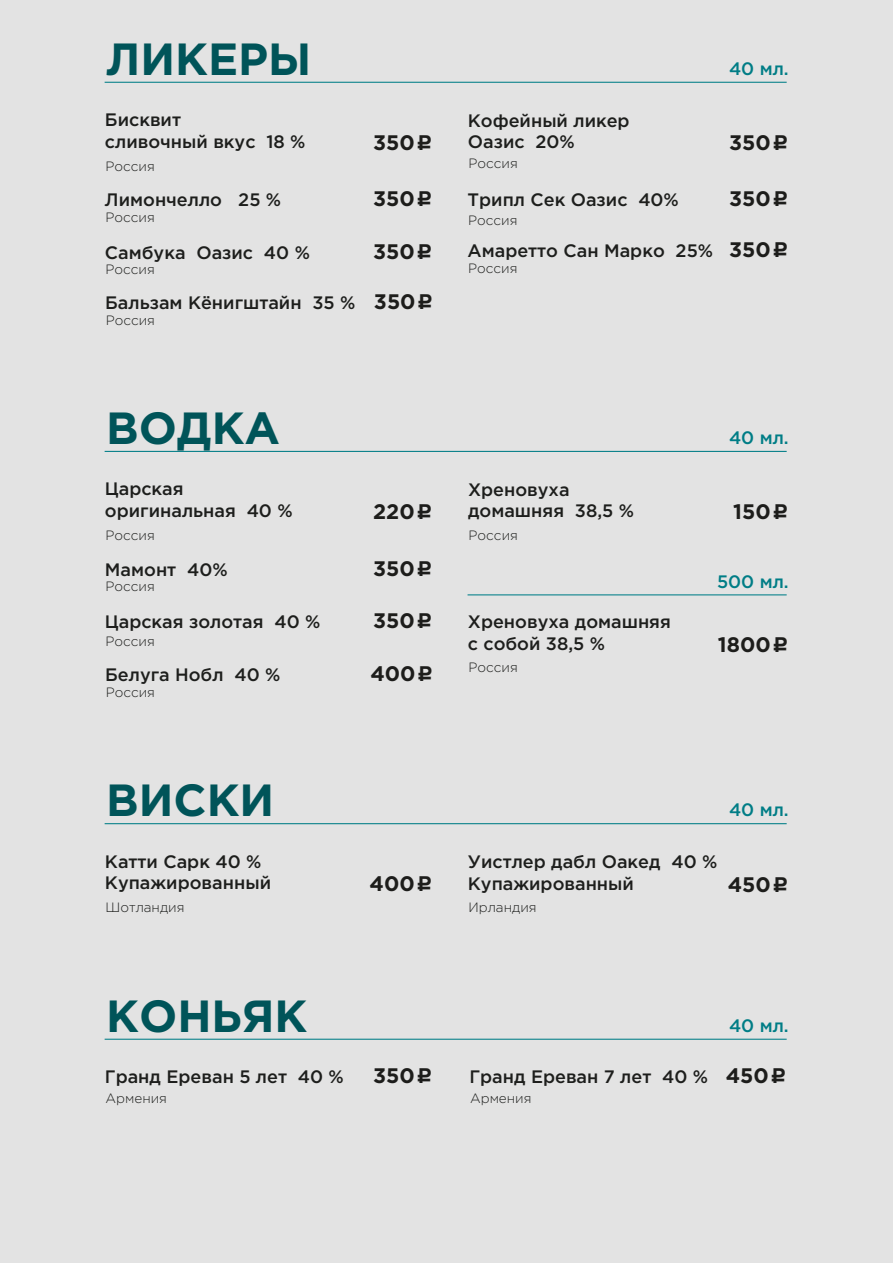
<style>
.page{position:relative;width:893px;height:1263px;background:#e3e3e3}
.page>*{position:absolute;margin:0;border:0;box-sizing:border-box;transform-origin:0 0}
.t1{font:700 45px "Gotham Pro";color:#005459}
.t2{font:700 21px "Gotham Pro";color:#1d1d1b}
.t3{font:500 18px/21.6px "Gotham Pro";color:#1d1e1c}
.t4{font:500 18px "Gotham Pro";color:#007d86}
.t5{font:300 13.5px "Gotham Pro";color:#1d1e1c}
.s1{font-family:"ALS Rubl";font-weight:400}
</style>
<div class="page">
<hr style="left:105px;top:82px;width:682px;height:1px;background:#007d86">
<hr style="left:105px;top:823px;width:682px;height:1px;background:#007d86">
<hr style="left:105px;top:1039px;width:682px;height:1px;background:#007d86">
<hr style="left:105px;top:451px;width:682px;height:1px;background:#007d86">
<hr style="left:467px;top:594px;width:320px;height:1px;background:#007d86">
<h1 class="t1" style="left:106px;top:33px;width:207px">ЛИКЕРЫ</h1>
<p class="t4" style="left:729px;top:58px;width:61px">40 мл.</p>
<p class="t3" style="left:105px;top:109px;width:202px">Бисквит<br>сливочный вкус 18 %</p>
<p class="t5" style="left:106px;top:159px;width:51px">Россия</p>
<p class="t2" style="left:373px;top:130px;width:61px">350<span class="s1">C</span></p>
<p class="t3" style="left:468px;top:109px;width:163px">Кофейный ликер<br>Оазис 20%</p>
<p class="t5" style="left:468px;top:156px;width:51px">Россия</p>
<p class="t2" style="left:729px;top:131px;width:61px">350<span class="s1">C</span></p>
<p class="t3" style="left:105px;top:189px;width:178px">Лимончелло 25 %</p>
<p class="t5" style="left:106px;top:210px;width:51px">Россия</p>
<p class="t2" style="left:373px;top:187px;width:61px">350<span class="s1">C</span></p>
<p class="t3" style="left:467px;top:188px;width:213px">Трипл Сек Оазис 40%</p>
<p class="t5" style="left:468px;top:212px;width:51px">Россия</p>
<p class="t2" style="left:729px;top:186px;width:61px">350<span class="s1">C</span></p>
<p class="t3" style="left:105px;top:241px;width:206px">Самбука Оазис 40 %</p>
<p class="t5" style="left:106px;top:262px;width:51px">Россия</p>
<p class="t2" style="left:373px;top:239px;width:61px">350<span class="s1">C</span></p>
<p class="t3" style="left:467px;top:240px;width:247px">Амаретто Сан Марко 25%</p>
<p class="t5" style="left:468px;top:261px;width:51px">Россия</p>
<p class="t2" style="left:729px;top:238px;width:61px">350<span class="s1">C</span></p>
<p class="t3" style="left:105px;top:291px;width:252px">Бальзам Кёнигштайн 35 %</p>
<p class="t5" style="left:106px;top:312px;width:51px">Россия</p>
<p class="t2" style="left:374px;top:289px;width:61px">350<span class="s1">C</span></p>
<h1 class="t1" style="left:106px;top:402px;width:175px">ВОДКА</h1>
<p class="t4" style="left:729px;top:427px;width:61px">40 мл.</p>
<p class="t3" style="left:105px;top:478px;width:189px">Царская оригинальная 40 %</p>
<p class="t5" style="left:106px;top:528px;width:51px">Россия</p>
<p class="t2" style="left:373px;top:499px;width:61px">220<span class="s1">C</span></p>
<p class="t3" style="left:468px;top:478px;width:168px">Хреновуха домашняя 38,5 %</p>
<p class="t5" style="left:469px;top:528px;width:51px">Россия</p>
<p class="t2" style="left:733px;top:499px;width:57px">150<span class="s1">C</span></p>
<p class="t3" style="left:105px;top:558px;width:124px">Мамонт 40%</p>
<p class="t5" style="left:106px;top:579px;width:51px">Россия</p>
<p class="t2" style="left:373px;top:556px;width:61px">350<span class="s1">C</span></p>
<p class="t4" style="left:717px;top:571px;width:73px">500 мл.</p>
<p class="t3" style="left:105px;top:610px;width:217px">Царская золотая 40 %</p>
<p class="t5" style="left:106px;top:634px;width:51px">Россия</p>
<p class="t3" style="left:105px;top:664px;width:177px">Белуга Нобл 40 %</p>
<p class="t5" style="left:106px;top:685px;width:51px">Россия</p>
<p class="t2" style="left:373px;top:608px;width:61px">350<span class="s1">C</span></p>
<p class="t3" style="left:468px;top:610px;width:205px">Хреновуха домашняя с собой 38,5 %</p>
<p class="t5" style="left:468px;top:660px;width:51px">Россия</p>
<p class="t2" style="left:370px;top:662px;width:65px">400<span class="s1">C</span></p>
<p class="t2" style="left:718px;top:632px;width:72px">1800<span class="s1">C</span></p>
<h1 class="t1" style="left:106px;top:774px;width:169px">ВИСКИ</h1>
<p class="t3" style="left:105px;top:850px;width:168px">Катти Сарк 40 %<br>Купажированный</p>
<p class="t5" style="left:106px;top:900px;width:81px">Шотландия</p>
<p class="t2" style="left:370px;top:871px;width:65px">400<span class="s1">C</span></p>
<p class="t4" style="left:729px;top:800px;width:61px">40 мл.</p>
<p class="t3" style="left:468px;top:850px;width:251px">Уистлер дабл Оакед 40 %<br>Купажированный</p>
<p class="t5" style="left:468px;top:900px;width:70px">Ирландия</p>
<p class="t2" style="left:728px;top:872px;width:63px">450<span class="s1">C</span></p>
<h1 class="t1" style="left:106px;top:990px;width:203px">КОНЬЯК</h1>
<p class="t3" style="left:105px;top:1066px;width:240px">Гранд Ереван 5 лет 40 %</p>
<p class="t5" style="left:106px;top:1091px;width:63px">Армения</p>
<p class="t2" style="left:373px;top:1064px;width:61px">350<span class="s1">C</span></p>
<p class="t3" style="left:469px;top:1066px;width:240px">Гранд Ереван 7 лет 40 %</p>
<p class="t5" style="left:470px;top:1091px;width:63px">Армения</p>
<p class="t4" style="left:729px;top:1015px;width:61px">40 мл.</p>
<p class="t2" style="left:726px;top:1064px;width:63px">450<span class="s1">C</span></p>
</div>
